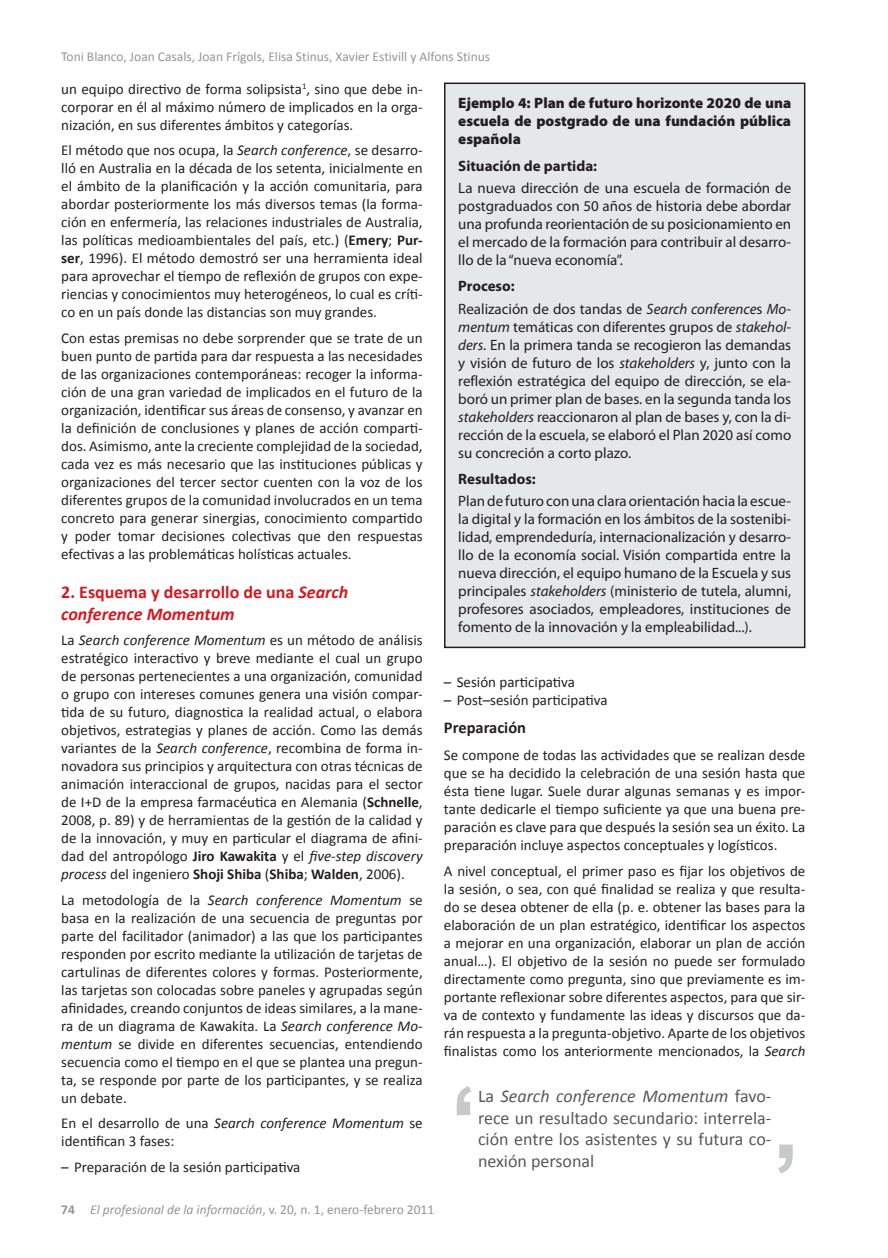
<style>
.page{position:relative;width:888px;height:1258px;background:#fff}
.page>*{position:absolute;margin:0;border:0;box-sizing:border-box;transform-origin:0 0}
.t1{font:18px/21.6px "Calibri";color:#57585a;text-align:justify}
.t2{font:700 18px/21.6px "Calibri";color:#d7171f}
.t3{font:700 16.5px "Calibri";color:#231f20}
.t4{font:15px/18px "Calibri";color:#231f20;text-align:justify}
.t5{font:15px/18px "Myriad Pro";color:#231f20;text-align:justify}
.t6{font:900 15px/18px "Myriad Pro";color:#231f20;text-align:justify}
.t7{font:700 15px "Myriad Pro";color:#231f20}
.t8{font:13.5px "Calibri";color:#939598}
.t9{font:italic 13.5px "Calibri";color:#939598}
.s1{font-style:italic}
.s2{font-weight:700}
.s3{font-weight:700;font-style:normal}
.s4{font-style:normal}
</style>
<div class="page">
<div style="left:445px;top:83px;width:360px;height:564px;background:#e6e7e9"></div>
<div style="left:444px;top:83px;width:361px;height:565px;border:2px solid #231f20"></div>
<svg style="left:778px;top:1144px;width:15px;height:29px"></svg>
<svg style="left:457px;top:1086px;width:14px;height:29px"></svg>
<p class="t8" style="left:61px;top:48px;width:430px">Toni Blanco, Joan Casals, Joan Frígols, Elisa Stinus, Xavier Estivill y Alfons Stinus</p>
<p class="t4" style="left:61px;top:80px;width:363px">un equipo directivo de forma solipsista<sup>1</sup>, sino que debe in&shy;corporar en él al máximo número de implicados en la orga&shy;nización, en sus diferentes ámbitos y categorías.</p>
<p class="t4" style="left:61px;top:141px;width:363px">El método que nos ocupa, la <span class="s1">Search conference</span>, se desarro&shy;lló en Australia en la década de los setenta, inicialmente en el ámbito de la planificación y la acción comunitaria, para abordar posteriormente los más diversos temas (la forma&shy;ción en enfermería, las relaciones industriales de Australia, las políticas medioambientales del país, etc.) (<span class="s2">Emery</span>; <span class="s2">Pur&shy;ser</span>, 1996). El método demostró ser una herramienta ideal para aprovechar el tiempo de reflexión de grupos con expe&shy;riencias y conocimientos muy heterogéneos, lo cual es críti&shy;co en un país donde las distancias son muy grandes.</p>
<p class="t4" style="left:61px;top:329px;width:363px">Con estas premisas no debe sorprender que se trate de un buen punto de partida para dar respuesta a las necesidades de las organizaciones contemporáneas: recoger la informa&shy;ción de una gran variedad de implicados en el futuro de la organización, identificar sus áreas de consenso, y avanzar en la definición de conclusiones y planes de acción comparti&shy;dos. Asimismo, ante la creciente complejidad de la sociedad, cada vez es más necesario que las instituciones públicas y organizaciones del tercer sector cuenten con la voz de los diferentes grupos de la comunidad involucrados en un tema concreto para generar sinergias, conocimiento compartido y poder tomar decisiones colectivas que den respuestas efectivas a las problemáticas holísticas actuales.</p>
<p class="t2" style="left:61px;top:581px;width:289px">2. Esquema y desarrollo de una <span class="s1">Search conference Momentum</span></p>
<p class="t4" style="left:61px;top:631px;width:363px">La <span class="s1">Search conference Momentum</span> es un método de análisis estratégico interactivo y breve mediante el cual un grupo de personas pertenecientes a una organización, comunidad o grupo con intereses comunes genera una visión compar&shy;tida de su futuro, diagnostica la realidad actual, o elabora objetivos, estrategias y planes de acción. Como las demás variantes de la <span class="s1">Search conference</span>, recombina de forma in&shy;novadora sus principios y arquitectura con otras técnicas de animación interaccional de grupos, nacidas para el sector de I+D de la empresa farmacéutica en Alemania (<span class="s2">Schnelle</span>, 2008, p. 89) y de herramientas de la gestión de la calidad y de la innovación, y muy en particular el diagrama de afini&shy;dad del antropólogo <span class="s2">Jiro Kawakita</span> y el <span class="s1">five-step discovery process</span> del ingeniero <span class="s2">Shoji Shiba</span> (<span class="s2">Shiba</span>; <span class="s2">Walden</span>, 2006).</p>
<p class="t4" style="left:61px;top:891px;width:363px">La metodología de la <span class="s1">Search conference Momentum</span> se basa en la realización de una secuencia de preguntas por parte del facilitador (animador) a las que los participantes responden por escrito mediante la utilización de tarjetas de cartulinas de diferentes colores y formas. Posteriormente, las tarjetas son colocadas sobre paneles y agrupadas según afinidades, creando conjuntos de ideas similares, a la mane&shy;ra de un diagrama de Kawakita. La <span class="s1">Search conference Mo&shy;mentum</span> se divide en diferentes secuencias, entendiendo secuencia como el tiempo en el que se plantea una pregun&shy;ta, se responde por parte de los participantes, y se realiza un debate.</p>
<p class="t4" style="left:61px;top:1114px;width:363px">En el desarrollo de una <span class="s1">Search conference Momentum</span> se identifican 3 fases:</p>
<p class="t4" style="left:61px;top:1158px;width:241px">– Preparación de la sesión participativa</p>
<p class="t6" style="left:458px;top:93px;width:334px">Ejemplo 4: Plan de futuro horizonte 2020 de una escuela de postgrado de una fundación pública española</p>
<p class="t7" style="left:458px;top:156px;width:140px">Situación de partida:</p>
<p class="t5" style="left:458px;top:179px;width:334px">La nueva dirección de una escuela de formación de postgraduados con 50 años de historia debe abordar una profunda reorientación de su posicionamiento en el mercado de la formación para contribuir al desarro&shy;llo de la “nueva economía”.</p>
<p class="t5" style="left:458px;top:275px;width:334px;line-height:22.2px"><span class="s2">Proceso:<br></span>Realización de dos tandas de <span class="s1">Search conference</span>s <span class="s1">Mo-</span></p>
<p class="t5" style="left:458px;top:317px;width:334px"><span class="s1">mentum</span> temáticas con diferentes grupos de <span class="s1">stakehol&shy;ders</span>. En la primera tanda se recogieron las demandas y visión de futuro de los <span class="s1">stakeholders</span> y, junto con la reflexión estratégica del equipo de dirección, se ela&shy;boró un primer plan de bases. en la segunda tanda los <span class="s1">stakeholders</span> reaccionaron al plan de bases y, con la di&shy;rección de la escuela, se elaboró el Plan 2020 así como su concreción a corto plazo.</p>
<p class="t7" style="left:458px;top:469px;width:79px">Resultados:</p>
<p class="t5" style="left:458px;top:492px;width:334px">Plan de futuro con una clara orientación hacia la escue&shy;la digital y la formación en los ámbitos de la sostenibi&shy;lidad, emprendeduría, internacionalización y desarro&shy;llo de la economía social. Visión compartida entre la nueva dirección, el equipo humano de la Escuela y sus principales <span class="s1">stakeholders</span> (ministerio de tutela, alumni, profesores asociados, empleadores, instituciones de fomento de la innovación y la empleabilidad...).</p>
<p class="t4" style="left:444px;top:673px;width:133px">– Sesión participativa</p>
<p class="t4" style="left:444px;top:691px;width:165px">– Post–sesión participativa</p>
<p class="t3" style="left:444px;top:717px;width:84px">Preparación</p>
<p class="t4" style="left:444px;top:746px;width:363px">Se compone de todas las actividades que se realizan desde que se ha decidido la celebración de una sesión hasta que ésta tiene lugar. Suele durar algunas semanas y es impor&shy;tante dedicarle el tiempo suficiente ya que una buena pre&shy;paración es clave para que después la sesión sea un éxito. La preparación incluye aspectos conceptuales y logísticos.</p>
<p class="t4" style="left:444px;top:862px;width:363px">A nivel conceptual, el primer paso es fijar los objetivos de la sesión, o sea, con qué finalidad se realiza y que resulta&shy;do se desea obtener de ella (p. e. obtener las bases para la elaboración de un plan estratégico, identificar los aspectos a mejorar en una organización, elaborar un plan de acción anual…). El objetivo de la sesión no puede ser formulado directamente como pregunta, sino que previamente es im&shy;portante reflexionar sobre diferentes aspectos, para que sir&shy;va de contexto y fundamente las ideas y discursos que da&shy;rán respuesta a la pregunta-objetivo. Aparte de los objetivos finalistas como los anteriormente mencionados, la <span class="s1">Search</span></p>
<p class="t1" style="left:478px;top:1085px;width:295px">La <span class="s1">Search conference Momentum</span> favo&shy;rece un resultado secundario: interrela&shy;ción entre los asistentes y su futura co&shy;nexión personal</p>
<p class="t9" style="left:61px;top:1200px;width:374px"><span class="s3">74</span> El profesional de la información<span class="s4">, v. 20, n. 1, enero-febrero 2011</span></p>
</div>
